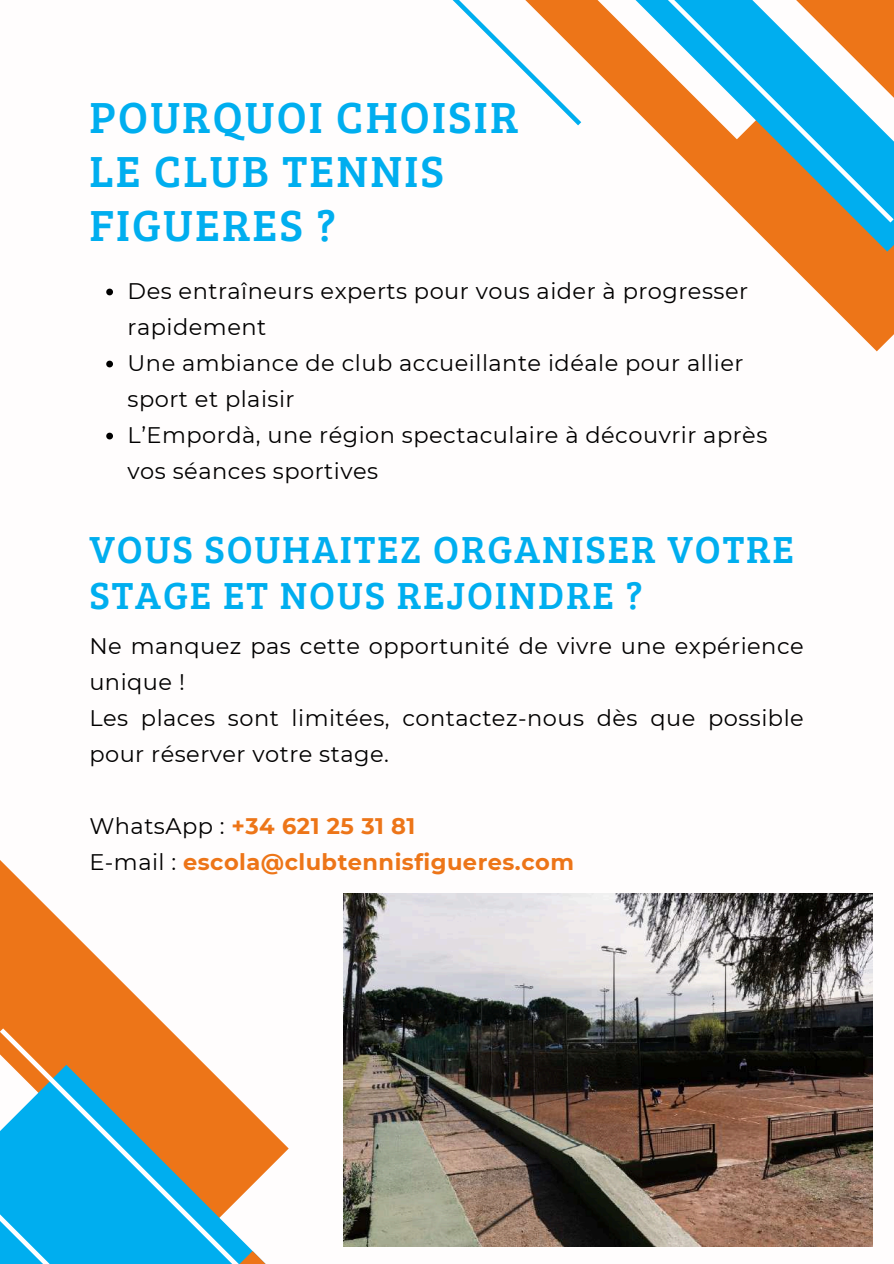
<style>
.page{position:relative;width:894px;height:1264px;background:#fff}
.page>*{position:absolute;margin:0;border:0;box-sizing:border-box;transform-origin:0 0}
.t1{font:45px/54px "Bree Serif";letter-spacing:.05em;color:#00aeef}
.t2{font:39px/46.2px "Bree Serif";letter-spacing:.05em;color:#00aeef}
.t3{font:22.5px/36px "Montserrat";letter-spacing:.02em;color:#000}
.t4{font:700 22.5px/36px "Montserrat";letter-spacing:.02em;color:#ed7518}
.s1{font-weight:400;color:#000}
</style>
<div class="page">
<svg style="left:777px;top:252px;width:116px;height:100px;fill:#ed7518"></svg>
<svg style="left:752px;top:227px;width:141px;height:25px;fill:#ed7518"></svg>
<svg style="left:452px;top:0;width:70px;height:70px"></svg>
<svg style="left:522px;top:0;width:371px;height:227px"></svg>
<svg style="left:0;top:860px;width:168px;height:168px;fill:#ed7518"></svg>
<svg style="left:0;top:1028px;width:382px;height:235px"></svg>
<img style="left:343px;top:893px;width:529px;height:353px">
<svg style="left:106px;top:288px;width:7px;height:7px"></svg>
<svg style="left:106px;top:360px;width:7px;height:7px"></svg>
<svg style="left:106px;top:432px;width:7px;height:7px"></svg>
<h1 class="t1" style="left:89px;top:88px;width:430px">POURQUOI CHOISIR<br>LE CLUB TENNIS<br>FIGUERES ?</h1>
<p class="t3" style="left:128px;top:273px;width:641px">Des entraîneurs experts pour vous aider à progresser rapidement<br>Une ambiance de club accueillante idéale pour allier sport et plaisir<br>L’Empordà, une région spectaculaire à découvrir après vos séances sportives</p>
<h2 class="t2" style="left:89px;top:524px;width:706px">VOUS SOUHAITEZ ORGANISER VOTRE<br>STAGE ET NOUS REJOINDRE ?</h2>
<p class="t3" style="left:89px;top:627px;width:715px">Ne manquez pas cette opportunité de vivre une expérience unique !<br>Les places sont limitées, contactez-nous dès que possible pour réserver votre stage.</p>
<p class="t4" style="left:89px;top:807px;width:486px"><span class="s1">WhatsApp :</span> +34 621 25 31 81<br><span class="s1">E-mail :</span> escola@clubtennisfigueres.com</p>
</div>
